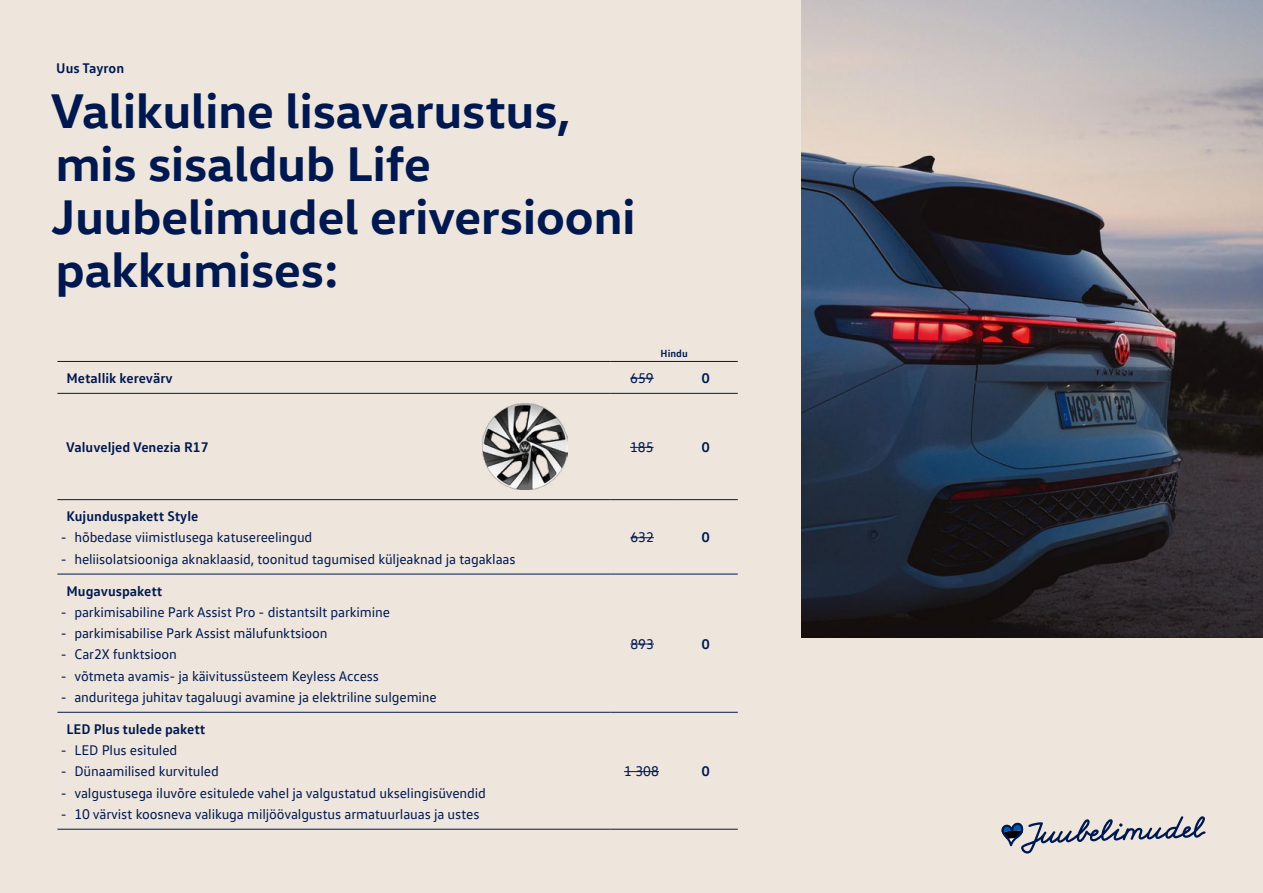
<style>
.page{position:relative;width:1263px;height:893px;background:#eee6dd}
.page>*{position:absolute;margin:0;border:0;box-sizing:border-box;transform-origin:0 0}
.t1{font:700 49.5px/53.1px "VW Head";color:#001850}
.t2{font:14.25px "VW Text";letter-spacing:-.01em;color:#001850}
.t3{font:700 14.25px "VW Text";color:#001850}
.t4{font:700 10.5px "VW Text";color:#001850}
</style>
<div class="page">
<img style="left:801px;top:0;width:462px;height:638px">
<hr style="left:57px;top:361px;width:553px;height:1px;background:#001850">
<hr style="left:610px;top:361px;width:64px;height:1px;background:#001850">
<hr style="left:674px;top:361px;width:64px;height:1px;background:#001850">
<hr style="left:57px;top:393px;width:553px;height:1px;background:#001850">
<hr style="left:610px;top:393px;width:64px;height:1px;background:#001850">
<hr style="left:674px;top:393px;width:64px;height:1px;background:#001850">
<hr style="left:57px;top:499px;width:553px;height:1px;background:#001850">
<hr style="left:610px;top:499px;width:64px;height:1px;background:#001850">
<hr style="left:674px;top:499px;width:64px;height:1px;background:#001850">
<hr style="left:57px;top:574px;width:553px;height:1px;background:#001850">
<hr style="left:610px;top:574px;width:64px;height:1px;background:#001850">
<hr style="left:674px;top:574px;width:64px;height:1px;background:#001850">
<hr style="left:57px;top:712px;width:553px;height:1px;background:#001850">
<hr style="left:57px;top:829px;width:553px;height:1px;background:#001850">
<hr style="left:610px;top:712px;width:64px;height:1px;background:#001850">
<hr style="left:610px;top:829px;width:64px;height:1px;background:#001850">
<hr style="left:674px;top:712px;width:64px;height:1px;background:#001850">
<hr style="left:674px;top:829px;width:64px;height:1px;background:#001850">
<svg style="left:630px;top:378px;width:24px;height:1px"></svg>
<svg style="left:630px;top:447px;width:23px;height:1px"></svg>
<svg style="left:630px;top:537px;width:24px;height:1px"></svg>
<svg style="left:630px;top:644px;width:24px;height:1px"></svg>
<hr style="left:624px;top:771px;width:35px;height:1px;background:#001850">
<img style="left:483px;top:404px;width:85px;height:85px">
<svg style="left:1001px;top:816px;width:204px;height:37px"></svg>
<p class="t3" style="left:56px;top:59px;width:69px">Uus Tayron</p>
<h1 class="t1" style="left:51px;top:82px;width:586px">Valikuline lisavarustus, mis sisaldub Life<br>Juubelimudel eriversiooni pakkumises:</h1>
<p class="t4" style="left:660px;top:347px;width:29px">Hindu</p>
<p class="t3" style="left:67px;top:369px;width:108px">Metallik kerevärv</p>
<p class="t2" style="left:630px;top:369px;width:25px">659</p>
<p class="t3" style="left:702px;top:369px;width:9px">0</p>
<p class="t3" style="left:66px;top:438px;width:144px">Valuveljed Venezia R17</p>
<p class="t2" style="left:630px;top:438px;width:25px">185</p>
<p class="t3" style="left:702px;top:438px;width:9px">0</p>
<p class="t3" style="left:67px;top:507px;width:133px">Kujunduspakett Style</p>
<p class="t2" style="left:61px;top:529px;width:253px">- hõbedase viimistlusega katusereelingud</p>
<p class="t2" style="left:61px;top:550px;width:456px">- heliisolatsiooniga aknaklaasid, toonitud tagumised küljeaknad ja tagaklaas</p>
<p class="t3" style="left:67px;top:581px;width:97px">Mugavuspakett</p>
<p class="t2" style="left:61px;top:603px;width:331px">- parkimisabiline Park Assist Pro - distantsilt parkimine</p>
<p class="t2" style="left:61px;top:624px;width:268px">- parkimisabilise Park Assist mälufunktsioon</p>
<p class="t2" style="left:61px;top:646px;width:117px">- Car2X funktsioon</p>
<p class="t2" style="left:61px;top:667px;width:319px">- võtmeta avamis- ja käivitussüsteem Keyless Access</p>
<p class="t2" style="left:61px;top:688px;width:377px">- anduritega juhitav tagaluugi avamine ja elektriline sulgemine</p>
<p class="t3" style="left:67px;top:720px;width:140px">LED Plus tulede pakett</p>
<p class="t2" style="left:61px;top:741px;width:118px">- LED Plus esituled</p>
<p class="t2" style="left:61px;top:763px;width:159px">- Dünaamilised kurvituled</p>
<p class="t2" style="left:61px;top:784px;width:427px">- valgustusega iluvõre esitulede vahel ja valgustatud ukselingisüvendid</p>
<p class="t2" style="left:61px;top:805px;width:420px">- 10 värvist koosneva valikuga miljöövalgustus armatuurlauas ja ustes</p>
<p class="t2" style="left:630px;top:529px;width:25px">632</p>
<p class="t3" style="left:702px;top:528px;width:9px">0</p>
<p class="t2" style="left:630px;top:635px;width:25px">893</p>
<p class="t3" style="left:702px;top:634px;width:9px">0</p>
<p class="t2" style="left:624px;top:763px;width:36px">1 308</p>
<p class="t3" style="left:702px;top:762px;width:9px">0</p>
</div>
